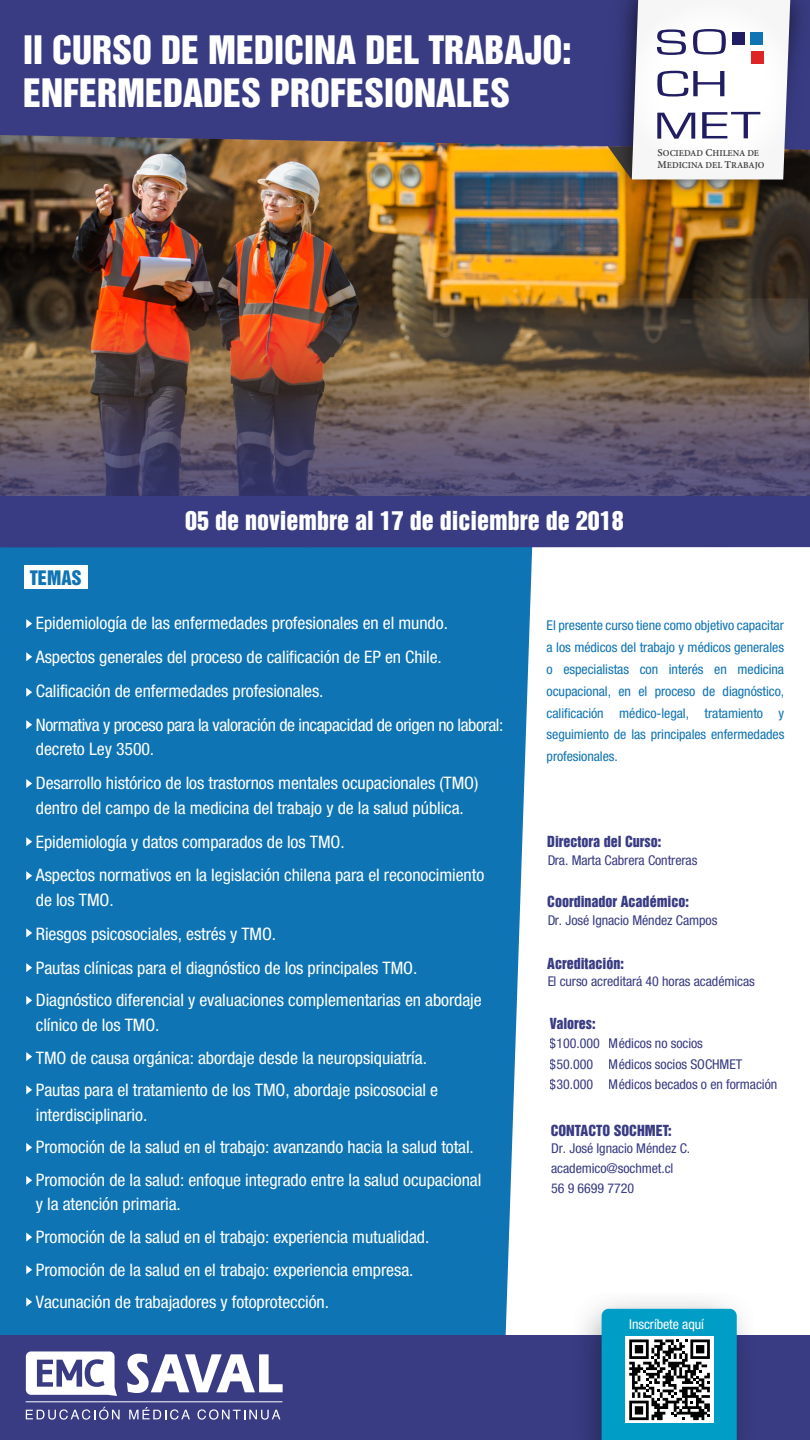
<style>
.page{position:relative;width:810px;height:1440px;background:#fff}
.page>*{position:absolute;margin:0;border:0;box-sizing:border-box;transform-origin:0 0}
.t1{font:36px/42.9px "Helvetica Inserat";color:#fff}
.t2{font:24px "Helvetica Inserat";color:#fff}
.t3{font:18.38px "Helvetica Inserat";color:#0f74b4}
.t4{font:condensed 17.25px/32.6px "Helvetica Neue";letter-spacing:-.005em;color:#fff;scale:1.04 1}
.t5{font:14.02px "Helvetica Inserat";color:#393c83}
.t6{font:condensed 13.5px/21.9px "Helvetica Neue";letter-spacing:-.005em;color:#0f74b4;text-align:justify;scale:1.04 1}
.t7{font:condensed 13.5px/20.4px "Helvetica Neue";letter-spacing:-.005em;color:#393c83;scale:1.04 1}
.t8{font:condensed 13.5px "Helvetica Neue";letter-spacing:-.005em;color:#fff;scale:1.04 1}
.t9{font:700 9.82px/12.5px "Adobe Devanagari";color:#423f40}
.s1{font-size:11.48px}
</style>
<div class="page">
<div style="left:0;top:548px;width:533px;height:787px;background:#0f74b4"></div>
<img style="left:0;top:150px;width:810px;height:147px">
<img style="left:0;top:297px;width:810px;height:251px">
<div style="left:0;top:1335px;width:810px;height:105px;background:#393c83"></div>
<svg style="left:26px;top:1351px;width:91px;height:45px"></svg>
<svg style="left:127px;top:1354px;width:156px;height:39px"></svg>
<svg style="left:26px;top:1407px;width:94px;height:13px"></svg>
<svg style="left:129px;top:1407px;width:61px;height:13px"></svg>
<svg style="left:198px;top:1409px;width:82px;height:11px"></svg>
<hr style="left:26px;top:1401px;width:256px;height:1px;background:#fff">
<svg style="left:26px;top:619px;width:6px;height:9px"></svg>
<svg style="left:26px;top:652px;width:6px;height:9px"></svg>
<svg style="left:26px;top:688px;width:6px;height:9px"></svg>
<svg style="left:26px;top:720px;width:6px;height:9px"></svg>
<svg style="left:26px;top:779px;width:6px;height:9px"></svg>
<svg style="left:26px;top:837px;width:6px;height:9px"></svg>
<svg style="left:26px;top:871px;width:6px;height:9px"></svg>
<svg style="left:26px;top:928px;width:6px;height:9px"></svg>
<svg style="left:26px;top:963px;width:6px;height:9px"></svg>
<svg style="left:26px;top:996px;width:6px;height:9px"></svg>
<svg style="left:26px;top:1052px;width:6px;height:9px"></svg>
<svg style="left:26px;top:1085px;width:6px;height:9px"></svg>
<svg style="left:26px;top:1143px;width:6px;height:9px"></svg>
<svg style="left:26px;top:1176px;width:6px;height:9px"></svg>
<svg style="left:26px;top:1233px;width:6px;height:9px"></svg>
<svg style="left:26px;top:1265px;width:6px;height:9px"></svg>
<svg style="left:26px;top:1298px;width:6px;height:9px"></svg>
<div style="left:0;top:0;width:604px;height:150px;background:#393c83"></div>
<img style="left:604px;top:0;width:206px;height:207px">
<svg style="left:608px;top:0;width:182px;height:180px"></svg>
<div style="left:732px;top:32px;width:13px;height:13px;background:#211d63"></div>
<div style="left:750px;top:32px;width:13px;height:13px;background:#0f74b4"></div>
<div style="left:751px;top:51px;width:13px;height:13px;background:#dd2527"></div>
<div style="left:0;top:496px;width:810px;height:51px;background:#393c83"></div>
<div style="left:24px;top:566px;width:64px;height:24px;background:#fff"></div>
<img style="left:584px;top:1301px;width:161px;height:139px">
<svg style="left:602px;top:1309px;width:135px;height:131px;background:#3f97ad"></svg>
<h1 class="t1" style="left:23px;top:30px;width:550px">II CURSO DE MEDICINA DEL TRABAJO:<br>ENFERMEDADES PROFESIONALES</h1>
<p class="t9" style="left:658px;top:148px;width:108px"><span class="s1">S</span>OCIEDAD <span class="s1">C</span>HILENA DE<br><span class="s1">M</span>EDICINA DEL <span class="s1">T</span>RABAJO</p>
<p class="t3" style="left:30px;top:567px;width:54px">TEMAS</p>
<h2 class="t2" style="left:185px;top:506px;width:440px">05 de noviembre al 17 de diciembre de 2018</h2>
<p class="t4" style="left:36px;top:606px;width:451px;line-height:33.8px">Epidemiología de las enfermedades profesionales en el mundo.<br>Aspectos generales del proceso de calificación de EP en Chile.<br>Calificación de enfermedades profesionales.<br>Normativa y proceso para la valoración de incapacidad de origen no laboral:</p>
<p class="t4" style="left:36px;top:732px;width:427px;line-height:33.8px">decreto Ley 3500.<br>Desarrollo histórico de los trastornos mentales ocupacionales (TMO)</p>
<p class="t4" style="left:36px;top:791px;width:433px;line-height:33.8px">dentro del campo de la medicina del trabajo y de la salud pública.<br>Epidemiología y datos comparados de los TMO.<br>Aspectos normativos en la legislación chilena para el reconocimiento</p>
<p class="t4" style="left:36px;top:883px;width:430px;line-height:33.5px">de los TMO.<br>Riesgos psicosociales, estrés y TMO.<br>Pautas clínicas para el diagnóstico de los principales TMO.<br>Diagnóstico diferencial y evaluaciones complementarias en abordaje</p>
<p class="t4" style="left:36px;top:1008px;width:388px">clínico de los TMO.<br>TMO de causa orgánica: abordaje desde la neuropsiquiatría.<br>Pautas para el tratamiento de los TMO, abordaje psicosocial e</p>
<p class="t4" style="left:36px;top:1098px;width:430px">interdisciplinario.<br>Promoción de la salud en el trabajo: avanzando hacia la salud total.<br>Promoción de la salud: enfoque integrado entre la salud ocupacional</p>
<p class="t4" style="left:36px;top:1188px;width:380px">y la atención primaria.<br>Promoción de la salud en el trabajo: experiencia mutualidad.<br>Promoción de la salud en el trabajo: experiencia empresa.<br>Vacunación de trabajadores y fotoprotección.</p>
<p class="t6" style="left:547px;top:614px;width:230px">El presente curso tiene como objetivo capacitar a los médicos del trabajo y médicos generales o especialistas con interés en medicina ocupacional, en el proceso de diagnóstico, calificación médico-legal, tratamiento y seguimiento de las principales enfermedades profesionales.</p>
<p class="t5" style="left:547px;top:834px;width:116px">Directora del Curso:</p>
<p class="t7" style="left:547px;top:850px;width:146px">Dra. Marta Cabrera Contreras</p>
<p class="t5" style="left:547px;top:893px;width:143px">Coordinador Académico:</p>
<p class="t7" style="left:547px;top:910px;width:165px">Dr. José Ignacio Méndez Campos</p>
<p class="t5" style="left:547px;top:955px;width:78px">Acreditación:</p>
<p class="t7" style="left:547px;top:971px;width:201px">El curso acreditará 40 horas académicas</p>
<p class="t5" style="left:550px;top:1015px;width:47px">Valores:</p>
<p class="t7" style="left:550px;top:1033px;width:49px">$100.000 $50.000 $30.000</p>
<p class="t7" style="left:609px;top:1033px;width:163px">Médicos no socios<br>Médicos socios SOCHMET<br>Médicos becados o en formación</p>
<p class="t5" style="left:551px;top:1122px;width:123px">CONTACTO SOCHMET:</p>
<p class="t7" style="left:551px;top:1138px;width:135px">Dr. José Ignacio Méndez C. academico@sochmet.cl<br>56 9 6699 7720</p>
<p class="t8" style="left:629px;top:1316px;width:73px">Inscríbete aquí</p>
</div>
